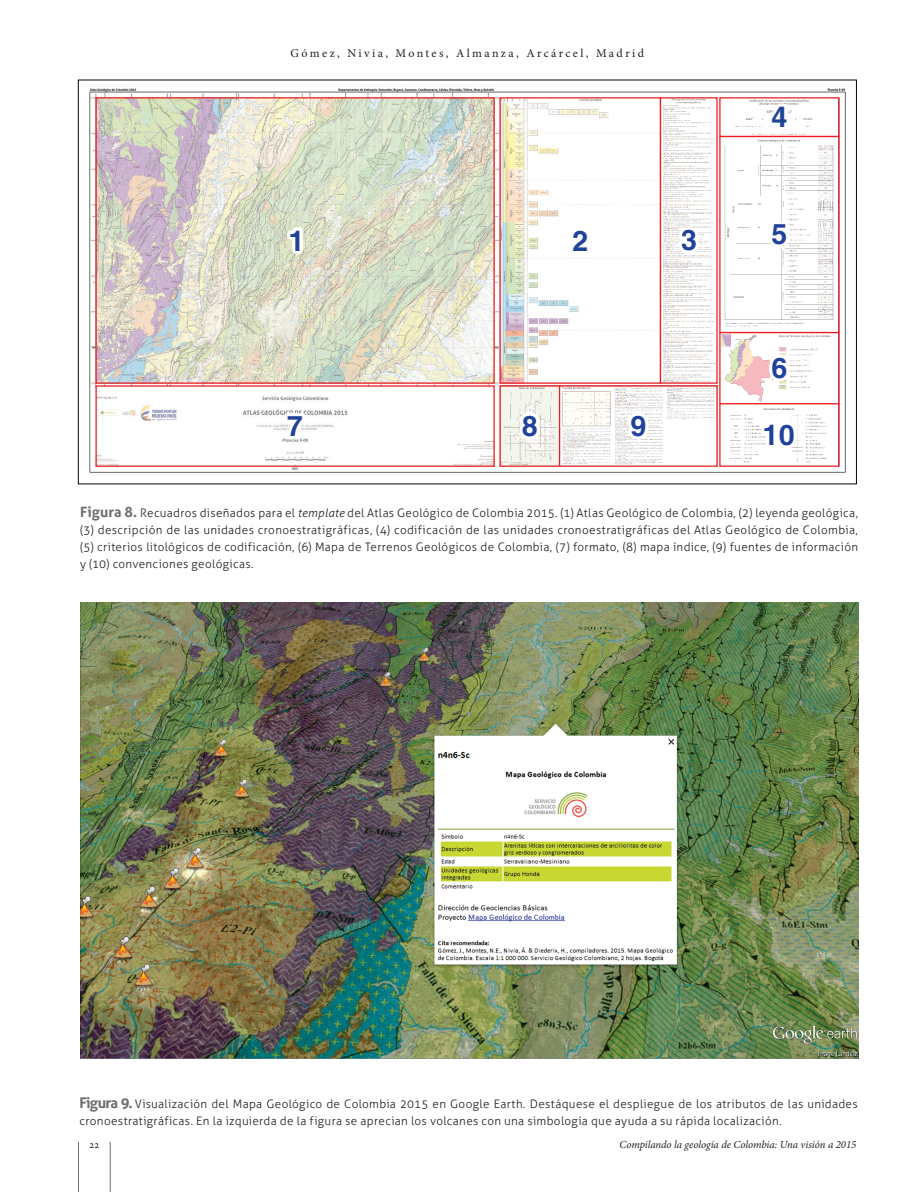
<style>
.page{position:relative;width:922px;height:1192px;background:#fff}
.page>*{position:absolute;margin:0;border:0;box-sizing:border-box;transform-origin:0 0}
.t1{font:700 28.5px "Helvetica";color:#1f429a}
.t2{font:12px "Minion Pro";letter-spacing:.195em;color:#231f20}
.TABLAnombre{font:300 11.7px/16.8px "Aller";letter-spacing:.03em;color:#231f20}
.t3{font:italic 10.8px "Minion Pro";letter-spacing:-.005em;color:#231f20}
.t4{font:10.8px "Minion Pro";color:#231f20}
.s1{font-weight:700;font-size:14.25px;color:#6c6d70}
.s2{font-style:italic}
.s3{font-weight:700;font-size:14.7px;color:#6c6d70}
</style>
<div class="page">
<hr style="left:78px;top:1141px;width:1px;height:50px;background:#6c6d70">
<hr style="left:110px;top:1141px;width:1px;height:50px;background:#6c6d70">
<img style="left:89px;top:88px;width:757px;height:385px">
<img style="left:97px;top:99px;width:395px;height:283px">
<div style="left:95px;top:97px;width:399px;height:287px;border:1px solid #ee1d23"></div>
<img style="left:501px;top:99px;width:214px;height:283px">
<div style="left:499px;top:97px;width:162px;height:287px;border:1px solid #ee1d23"></div>
<div style="left:659px;top:97px;width:58px;height:287px;border:1px solid #ee1d23"></div>
<img style="left:721px;top:99px;width:116px;height:366px">
<div style="left:719px;top:97px;width:120px;height:40px;border:1px solid #ee1d23"></div>
<div style="left:719px;top:403px;width:120px;height:64px;border:1px solid #ee1d23"></div>
<img style="left:501px;top:387px;width:214px;height:78px">
<div style="left:499px;top:385px;width:61px;height:82px;border:1px solid #ee1d23"></div>
<img style="left:97px;top:387px;width:395px;height:78px">
<div style="left:95px;top:385px;width:399px;height:82px;border:1px solid #ee1d23"></div>
<div style="left:719px;top:136px;width:120px;height:197px;border:1px solid #ee1d23"></div>
<div style="left:559px;top:385px;width:158px;height:82px;border:1px solid #ee1d23"></div>
<svg style="left:284px;top:223px;width:22px;height:34px"></svg>
<svg style="left:567px;top:222px;width:28px;height:47px"></svg>
<svg style="left:673px;top:222px;width:30px;height:37px"></svg>
<svg style="left:763px;top:88px;width:29px;height:46px"></svg>
<svg style="left:765px;top:349px;width:29px;height:38px"></svg>
<svg style="left:281px;top:402px;width:27px;height:40px"></svg>
<svg style="left:514px;top:407px;width:31px;height:38px"></svg>
<svg style="left:758px;top:416px;width:44px;height:35px"></svg>
<svg style="left:764px;top:155px;width:30px;height:98px"></svg>
<svg style="left:622px;top:407px;width:29px;height:37px"></svg>
<img style="left:80px;top:602px;width:778px;height:456px">
<p class="t2" style="left:290px;top:45px;width:355px">Gómez, Nivia, Montes, Almanza, Arcárcel, Madrid</p>
<p class="t1" style="left:289px;top:223px;width:17px">1</p>
<p class="t1" style="left:572px;top:223px;width:17px">2</p>
<p class="t1" style="left:681px;top:223px;width:17px">3</p>
<p class="t1" style="left:771px;top:100px;width:17px">4</p>
<p class="t1" style="left:771px;top:217px;width:17px">5</p>
<p class="t1" style="left:771px;top:350px;width:17px">6</p>
<p class="t1" style="left:287px;top:408px;width:17px">7</p>
<p class="t1" style="left:522px;top:408px;width:17px">8</p>
<p class="t1" style="left:763px;top:417px;width:33px">10</p>
<p class="t1" style="left:630px;top:408px;width:17px">9</p>
<p class="TABLAnombre" style="left:80px;top:504px;width:779px;text-align:justify"><span class="s1">Figura 8.</span> Recuadros diseñados para el <span class="s2">template</span> del Atlas Geológico de Colombia 2015. (1) Atlas Geológico de Colombia, (2) leyenda geológica, (3) descripción de las unidades cronoestratigráficas, (4) codificación de las unidades cronoestratigráficas del Atlas Geológico de Colombia, (5) criterios litológicos de codificación, (6) Mapa de Terrenos Geológicos de Colombia, (7) formato, (8) mapa índice, (9) fuentes de información y (10) convenciones geológicas.</p>
<p class="TABLAnombre" style="left:80px;top:1095px;width:779px"><span class="s3">Figura 9.</span> Visualización del Mapa Geológico de Colombia 2015 en Google Earth. Destáquese el despliegue de los atributos de las unidades cronoestratigráficas. En la izquierda de la figura se aprecian los volcanes con una simbología que ayuda a su rápida localización.</p>
<p class="t4" style="left:89px;top:1137px;width:12px">22</p>
<p class="t3" style="left:619px;top:1137px;width:238px">Compilando la geología de Colombia: Una visión a 2015</p>
</div>
